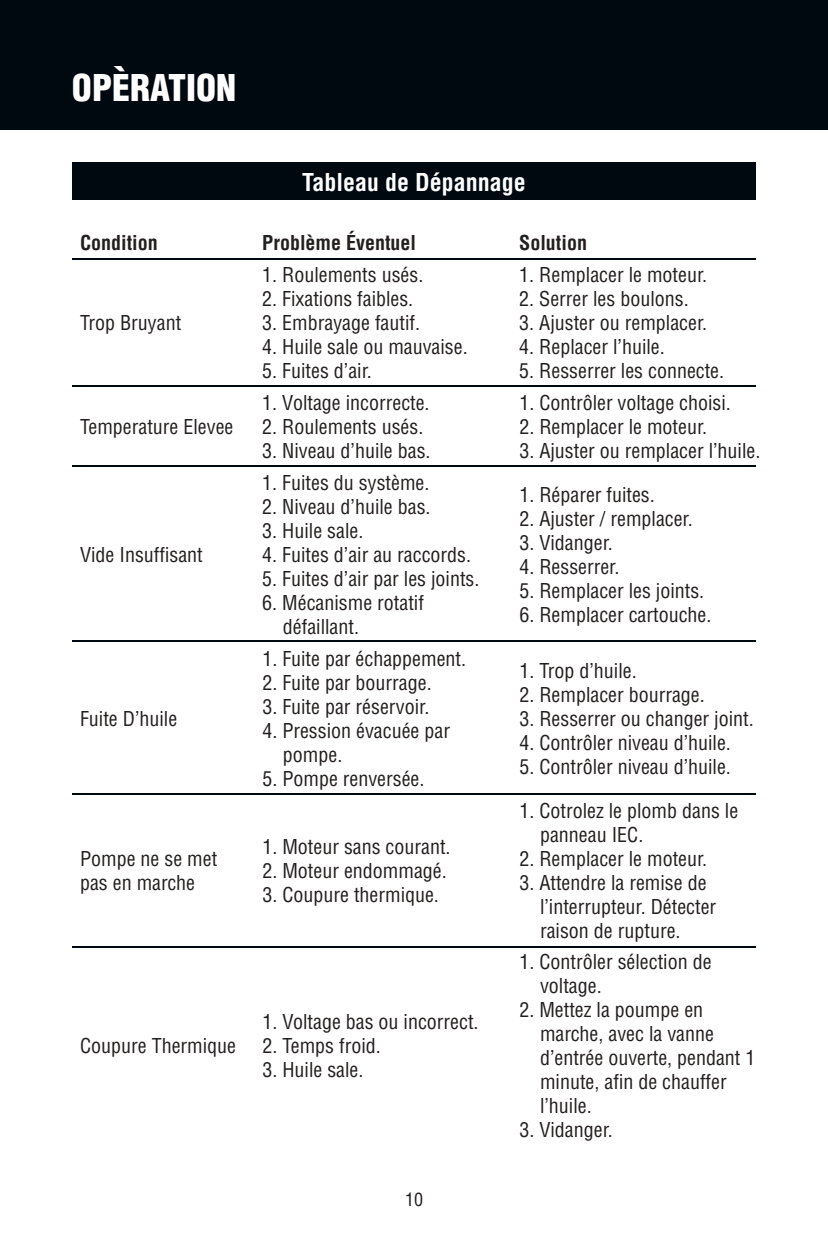
<style>
.page{position:relative;width:828px;height:1260px;background:#fff}
.page>*{position:absolute;margin:0;border:0;box-sizing:border-box;transform-origin:0 0}
.t1{font:900 condensed 36px "Helvetica";color:#fff}
.t2{font:700 condensed 24px "Helvetica";color:#fff}
.t3{font:condensed 20px/24px "Helvetica";color:#241f1f}
.t4{font:700 condensed 20px "Helvetica";color:#241f1f}
.t5{font:condensed 18px "Helvetica";color:#241f1f}
</style>
<div class="page">
<div style="left:0;top:0;width:828px;height:130px;background:#000810"></div>
<div style="left:72px;top:162px;width:684px;height:38px;background:#000810"></div>
<hr style="left:72px;top:258px;width:684px;height:2px;background:#000810">
<hr style="left:72px;top:385px;width:684px;height:2px;background:#000810">
<hr style="left:72px;top:465px;width:684px;height:2px;background:#000810">
<hr style="left:72px;top:640px;width:684px;height:2px;background:#000810">
<hr style="left:72px;top:793px;width:684px;height:2px;background:#000810">
<hr style="left:72px;top:946px;width:684px;height:2px;background:#000810">
<h1 class="t1" style="left:72px;top:65px;width:166px">OPÈRATION</h1>
<p class="t2" style="left:302px;top:167px;width:225px">Tableau de Dépannage</p>
<p class="t4" style="left:80px;top:230px;width:79px">Condition</p>
<p class="t4" style="left:262px;top:230px;width:155px">Problème Éventuel</p>
<p class="t4" style="left:519px;top:230px;width:69px">Solution</p>
<p class="t3" style="left:80px;top:310px;width:103px">Trop Bruyant</p>
<p class="t3" style="left:80px;top:414px;width:155px">Temperature Elevee</p>
<p class="t3" style="left:80px;top:542px;width:124px">Vide Insuffisant</p>
<p class="t3" style="left:80px;top:706px;width:99px">Fuite D’huile</p>
<p class="t3" style="left:80px;top:846px;width:139px">Pompe ne se met pas en marche</p>
<p class="t3" style="left:262px;top:262px;width:163px">1. Roulements usés.</p>
<p class="t3" style="left:262px;top:286px;width:153px">2. Fixations faibles.</p>
<p class="t3" style="left:262px;top:310px;width:159px">3. Embrayage fautif.</p>
<p class="t3" style="left:262px;top:334px;width:207px">4. Huile sale ou mauvaise.</p>
<p class="t3" style="left:262px;top:358px;width:111px">5. Fuites d’air.</p>
<p class="t3" style="left:262px;top:390px;width:169px">1. Voltage incorrecte.</p>
<p class="t3" style="left:262px;top:414px;width:163px">2. Roulements usés.</p>
<p class="t3" style="left:262px;top:438px;width:170px">3. Niveau d’huile bas.</p>
<p class="t3" style="left:262px;top:470px;width:169px">1. Fuites du système.</p>
<p class="t3" style="left:262px;top:494px;width:170px">2. Niveau d’huile bas.</p>
<p class="t3" style="left:262px;top:518px;width:103px">3. Huile sale.</p>
<p class="t3" style="left:262px;top:542px;width:210px">4. Fuites d’air au raccords.</p>
<p class="t3" style="left:262px;top:566px;width:219px">5. Fuites d’air par les joints.</p>
<p class="t3" style="left:283px;top:590px;width:142px;text-indent:-21px">6. Mécanisme rotatif défaillant.</p>
<p class="t3" style="left:262px;top:646px;width:205px">1. Fuite par échappement.</p>
<p class="t3" style="left:262px;top:670px;width:171px">2. Fuite par bourrage.</p>
<p class="t3" style="left:262px;top:694px;width:169px">3. Fuite par réservoir.</p>
<p class="t3" style="left:283px;top:718px;width:169px;text-indent:-21px">4. Pression évacuée par pompe.</p>
<p class="t3" style="left:262px;top:766px;width:164px">5. Pompe renversée.</p>
<p class="t3" style="left:262px;top:834px;width:190px">1. Moteur sans courant.</p>
<p class="t3" style="left:262px;top:858px;width:186px">2. Moteur endommagé.</p>
<p class="t3" style="left:262px;top:882px;width:178px">3. Coupure thermique.</p>
<p class="t3" style="left:80px;top:1034px;width:158px">Coupure Thermique</p>
<p class="t3" style="left:262px;top:1010px;width:218px">1. Voltage bas ou incorrect.</p>
<p class="t3" style="left:262px;top:1034px;width:120px">2. Temps froid.</p>
<p class="t3" style="left:262px;top:1058px;width:103px">3. Huile sale.</p>
<p class="t5" style="left:405px;top:1188px;width:19px">10</p>
<p class="t3" style="left:519px;top:262px;width:189px">1. Remplacer le moteur.</p>
<p class="t3" style="left:519px;top:286px;width:171px">2. Serrer les boulons.</p>
<p class="t3" style="left:519px;top:310px;width:189px">3. Ajuster ou remplacer.</p>
<p class="t3" style="left:519px;top:334px;width:147px">4. Replacer l’huile.</p>
<p class="t3" style="left:519px;top:358px;width:206px">5. Resserrer les connecte.</p>
<p class="t3" style="left:519px;top:390px;width:213px">1. Contrôler voltage choisi.</p>
<p class="t3" style="left:519px;top:414px;width:189px">2. Remplacer le moteur.</p>
<p class="t3" style="left:519px;top:438px;width:243px">3. Ajuster ou remplacer l’huile.</p>
<p class="t3" style="left:519px;top:482px;width:137px">1. Réparer fuites.</p>
<p class="t3" style="left:519px;top:506px;width:175px">2. Ajuster / remplacer.</p>
<p class="t3" style="left:519px;top:530px;width:95px">3. Vidanger.</p>
<p class="t3" style="left:519px;top:554px;width:102px">4. Resserrer.</p>
<p class="t3" style="left:519px;top:578px;width:186px">5. Remplacer les joints.</p>
<p class="t3" style="left:519px;top:602px;width:194px">6. Remplacer cartouche.</p>
<p class="t3" style="left:519px;top:658px;width:119px">1. Trop d’huile.</p>
<p class="t3" style="left:519px;top:682px;width:187px">2. Remplacer bourrage.</p>
<p class="t3" style="left:519px;top:706px;width:236px">3. Resserrer ou changer joint.</p>
<p class="t3" style="left:519px;top:730px;width:213px">4. Contrôler niveau d’huile.</p>
<p class="t3" style="left:519px;top:754px;width:213px">5. Contrôler niveau d’huile.</p>
<p class="t3" style="left:540px;top:798px;width:200px;text-indent:-21px">1. Cotrolez le plomb dans le panneau IEC.</p>
<p class="t3" style="left:519px;top:846px;width:189px">2. Remplacer le moteur.</p>
<p class="t3" style="left:540px;top:870px;width:178px;text-indent:-21px">3. Attendre la remise de l’interrupteur. Détecter raison de rupture.</p>
<p class="t3" style="left:540px;top:950px;width:173px;text-indent:-21px">1. Contrôler sélection de voltage.</p>
<p class="t3" style="left:540px;top:998px;width:217px;text-indent:-21px">2. Mettez la poumpe en marche, avec la vanne d’entrée ouverte, pendant 1 minute, afin de chauffer l’huile.</p>
<p class="t3" style="left:519px;top:1118px;width:95px">3. Vidanger.</p>
</div>
